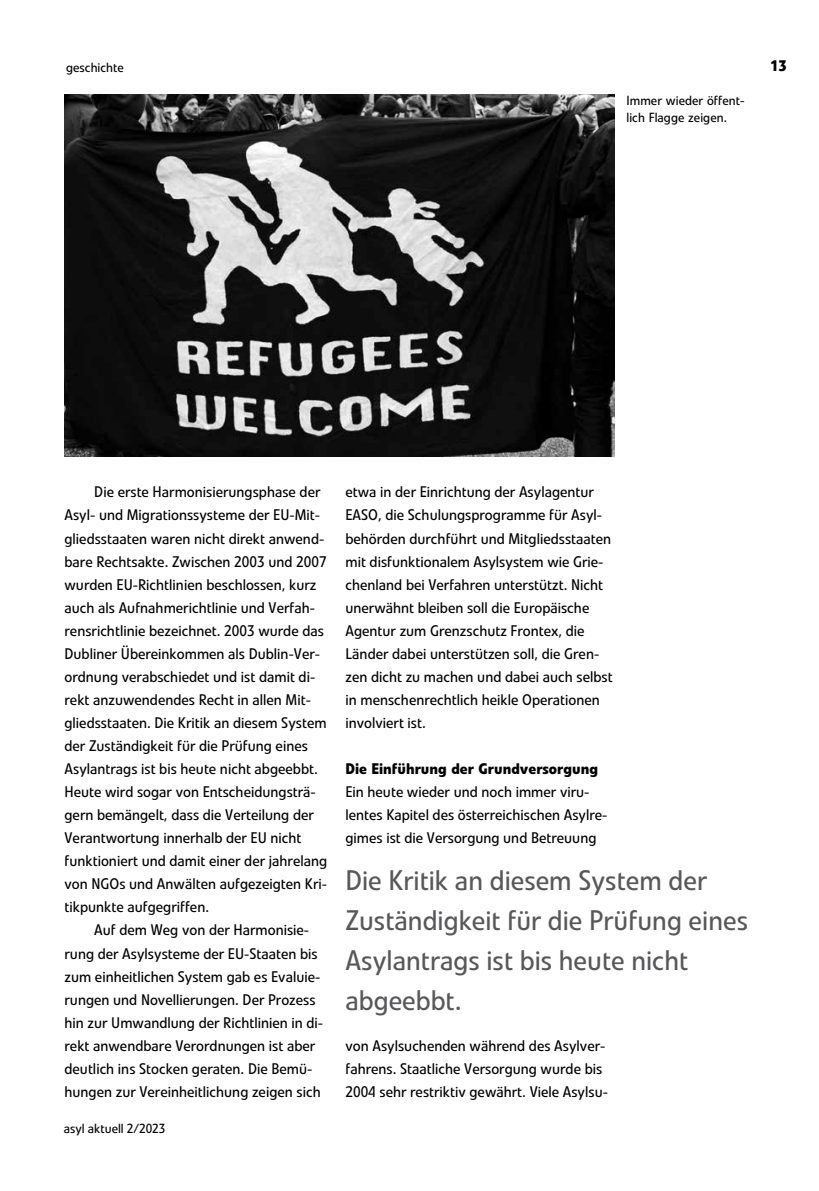
<style>
.page{position:relative;width:819px;height:1191px;background:#fff}
.page>*{position:absolute;margin:0;border:0;box-sizing:border-box;transform-origin:0 0}
.t1{font:28px/40.2px "Linotype Veto";color:#58585a}
.t2{font:15.22px/23.1px "Linotype Veto";color:#000}
.t3{font:700 15.22px "Linotype Veto";color:#000}
.t4{font:13.12px/17.2px "Linotype Veto";letter-spacing:.005em;color:#000}
</style>
<div class="page">
<img style="left:64px;top:94px;width:550px;height:363px">
<p class="t4" style="left:66px;top:59px;width:59px">geschichte</p>
<p class="t4" style="left:626px;top:92px;width:120px">Immer wieder öffent&shy;lich Flagge zeigen.</p>
<p class="t3" style="left:770px;top:56px;width:18px">13</p>
<p class="t2" style="left:64px;top:481px;width:264px;text-indent:30px">Die erste Harmonisierungsphase der Asyl- und Migrationssysteme der EU-Mit&shy;gliedsstaaten waren nicht direkt anwend&shy;bare Rechtsakte. Zwischen 2003 und 2007 wurden EU-Richtlinien beschlossen, kurz auch als Aufnahmerichtlinie und Verfah&shy;rensrichtlinie bezeichnet. 2003 wurde das Dubliner Übereinkommen als Dublin-Ver&shy;ordnung verabschiedet und ist damit di&shy;rekt anzuwendendes Recht in allen Mit&shy;gliedsstaaten. Die Kritik an diesem System der Zuständigkeit für die Prüfung eines Asylantrags ist bis heute nicht abgeebbt.<br>Heute wird sogar von Entscheidungsträ&shy;gern bemängelt, dass die Verteilung der Verantwortung innerhalb der EU nicht funktioniert und damit einer der jahrelang von NGOs und Anwälten aufgezeigten Kri&shy;tikpunkte aufgegriffen.</p>
<p class="t2" style="left:64px;top:918px;width:260px;text-indent:30px">Auf dem Weg von der Harmonisie&shy;rung der Asylsysteme der EU-Staaten bis zum einheitlichen System gab es Evaluie&shy;rungen und Novellierungen. Der Prozess hin zur Umwandlung der Richtlinien in di&shy;rekt anwendbare Verordnungen ist aber deutlich ins Stocken geraten. Die Bemü&shy;hungen zur Vereinheitlichung zeigen sich</p>
<p class="t4" style="left:64px;top:1120px;width:103px">asyl aktuell 2/2023</p>
<p class="t2" style="left:345px;top:481px;width:269px">etwa in der Einrichtung der Asylagentur EASO, die Schulungsprogramme für Asyl&shy;behörden durchführt und Mitgliedsstaaten mit disfunktionalem Asylsystem wie Grie&shy;chenland bei Verfahren unterstützt. Nicht unerwähnt bleiben soll die Europäische Agentur zum Grenzschutz Frontex, die Länder dabei unterstützen soll, die Gren&shy;zen dicht zu machen und dabei auch selbst in menschenrechtlich heikle Operationen involviert ist.</p>
<p class="t3" style="left:345px;top:759px;width:254px">Die Einführung der Grundversorgung</p>
<p class="t2" style="left:345px;top:780px;width:263px">Ein heute wieder und noch immer viru&shy;lentes Kapitel des österreichischen Asylre&shy;gimes ist die Versorgung und Betreuung</p>
<h1 class="t1" style="left:345px;top:860px;width:404px">Die Kritik an diesem System der<br>Zuständigkeit für die Prüfung eines<br>Asylantrags ist bis heute nicht abgeebbt.</h1>
<p class="t2" style="left:345px;top:1034px;width:264px">von Asylsuchenden während des Asylver&shy;fahrens. Staatliche Versorgung wurde bis<br>2004 sehr restriktiv gewährt. Viele Asylsu-</p>
</div>
